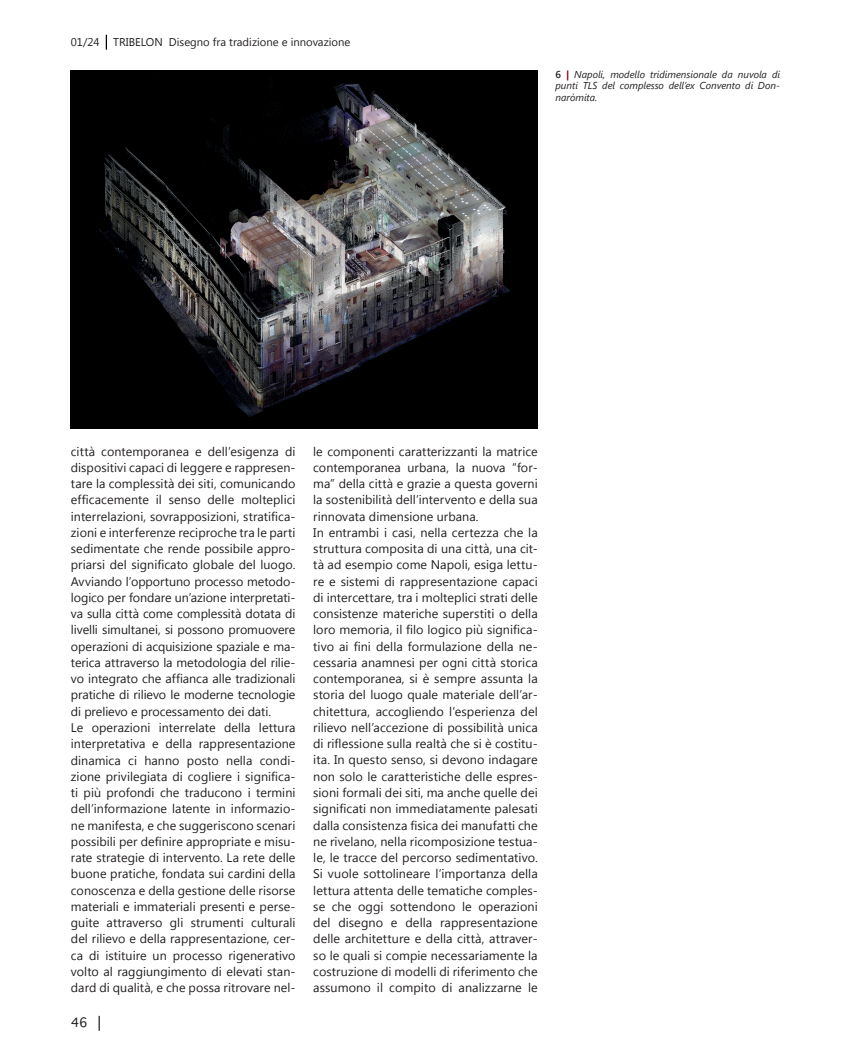
<style>
.page{position:relative;width:851px;height:1063px;background:#fff}
.page>*{position:absolute;margin:0;border:0;box-sizing:border-box;transform-origin:0 0}
.t1{font:12.5px/16.2px "Segoe UI";letter-spacing:.005em;color:#231f20}
.t2{font:12.5px "Sathu";color:#231f20}
.t3{font:11.25px "Segoe UI";color:#231f20}
.t4{font:italic 10px/11.2px "Segoe UI";color:#231f20;text-align:justify}
.s1{font-weight:600;font-style:normal}
.s2{font-weight:700;font-style:normal;color:#7e0412}
</style>
<div class="page">
<svg style="left:106px;top:35px;width:1px;height:15px"></svg>
<svg style="left:99px;top:1016px;width:1px;height:15px"></svg>
<img style="left:71px;top:71px;width:466px;height:358px">
<p class="t3" style="left:71px;top:34px;width:281px">01/24 TRIBELON Disegno fra tradizione e innovazione</p>
<p class="t4" style="left:555px;top:68px;width:226px"><span class="s1">6</span> <span class="s2">|</span> Napoli, modello tridimensionale da nuvola di punti TLS del complesso dell’ex Convento di Don&shy;naròmita.</p>
<p class="t1" style="left:71px;top:442px;width:226px">città contemporanea e dell’esigenza di dispositivi capaci di leggere e rappresen&shy;tare la complessità dei siti, comunicando efficacemente il senso delle molteplici interrelazioni, sovrapposizioni, stratifica&shy;zioni e interferenze reciproche tra le parti sedimentate che rende possibile appro&shy;priarsi del significato globale del luogo.<br>Avviando l’opportuno processo metodo&shy;logico per fondare un’azione interpretati&shy;va sulla città come complessità dotata di livelli simultanei, si possono promuovere operazioni di acquisizione spaziale e ma&shy;terica attraverso la metodologia del rilie&shy;vo integrato che affianca alle tradizionali pratiche di rilievo le moderne tecnologie di prelievo e processamento dei dati.<br>Le operazioni interrelate della lettura interpretativa e della rappresentazione dinamica ci hanno posto nella condi&shy;zione privilegiata di cogliere i significa&shy;ti più profondi che traducono i termini dell’informazione latente in informazio&shy;ne manifesta, e che suggeriscono scenari possibili per definire appropriate e misu&shy;rate strategie di intervento. La rete delle buone pratiche, fondata sui cardini della conoscenza e della gestione delle risorse materiali e immateriali presenti e perse&shy;guite attraverso gli strumenti culturali del rilievo e della rappresentazione, cer&shy;ca di istituire un processo rigenerativo volto al raggiungimento di elevati stan&shy;dard di qualità, e che possa ritrovare nel-</p>
<p class="t2" style="left:71px;top:1016px;width:18px">46</p>
<p class="t1" style="left:313px;top:442px;width:226px">le componenti caratterizzanti la matrice contemporanea urbana, la nuova “for&shy;ma” della città e grazie a questa governi la sostenibilità dell’intervento e della sua rinnovata dimensione urbana.<br>In entrambi i casi, nella certezza che la struttura composita di una città, una cit&shy;tà ad esempio come Napoli, esiga lettu&shy;re e sistemi di rappresentazione capaci di intercettare, tra i molteplici strati delle consistenze materiche superstiti o della loro memoria, il filo logico più significa&shy;tivo ai fini della formulazione della ne&shy;cessaria anamnesi per ogni città storica contemporanea, si è sempre assunta la storia del luogo quale materiale dell’ar&shy;chitettura, accogliendo l’esperienza del rilievo nell’accezione di possibilità unica di riflessione sulla realtà che si è costitu&shy;ita. In questo senso, si devono indagare non solo le caratteristiche delle espres&shy;sioni formali dei siti, ma anche quelle dei significati non immediatamente palesati dalla consistenza fisica dei manufatti che ne rivelano, nella ricomposizione testua&shy;le, le tracce del percorso sedimentativo.<br>Si vuole sottolineare l’importanza della lettura attenta delle tematiche comples&shy;se che oggi sottendono le operazioni del disegno e della rappresentazione delle architetture e della città, attraver&shy;so le quali si compie necessariamente la costruzione di modelli di riferimento che assumono il compito di analizzarne le</p>
</div>
